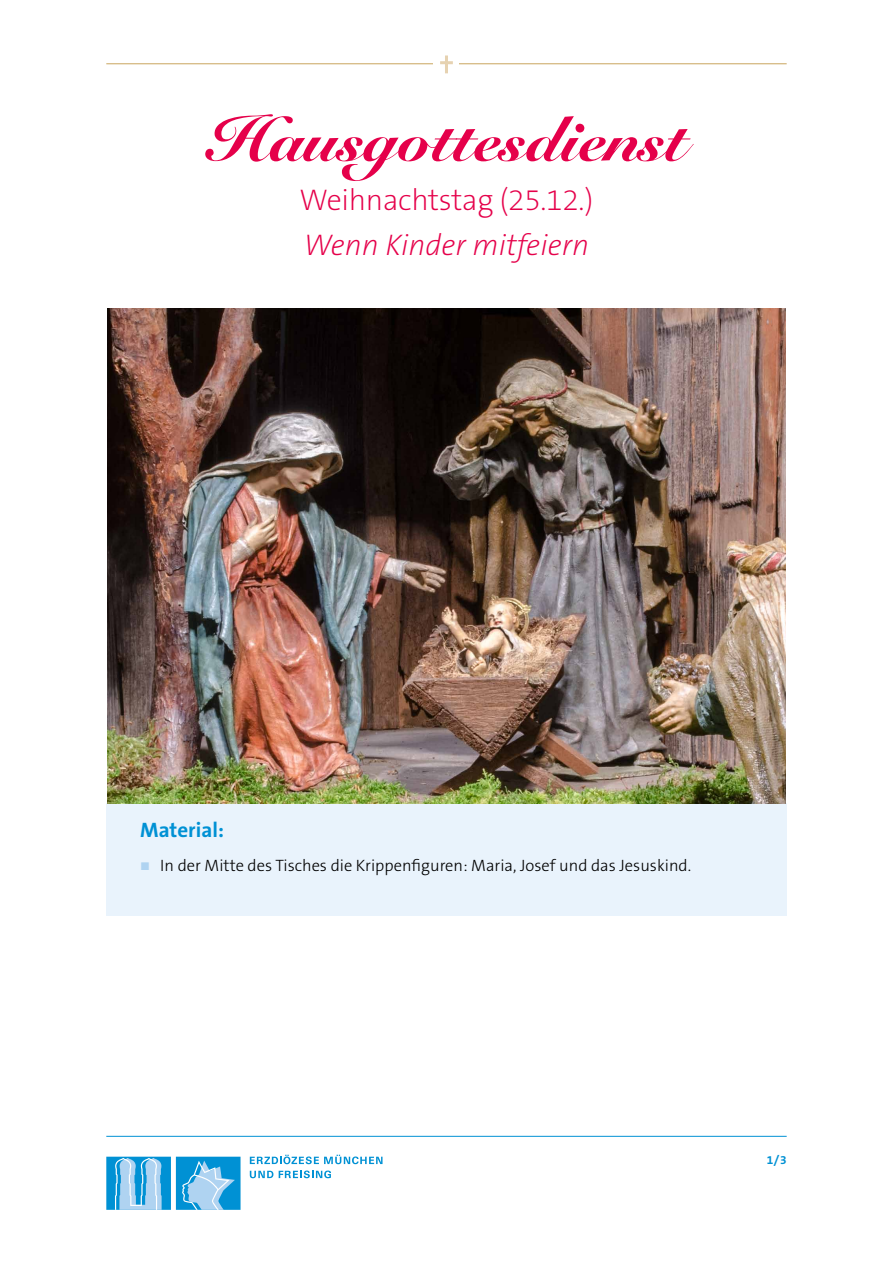
<style>
.page{position:relative;width:893px;height:1263px;background:#fff}
.page>*{position:absolute;margin:0;border:0;box-sizing:border-box;transform-origin:0 0}
.t1{font:900 63px "Snell Roundhand";color:#e5004a}
.t2{font:200 30px "The Sans B W2";letter-spacing:-.01em;color:#e5004a}
.t3{font:italic 200 30px "The Sans B W2";color:#e5004a}
.t4{font:700 21px "The Sans B W7";color:#0091d4}
.t5{font:300 16.5px "The Sans B W3";color:#000}
.t6{font:700 12px "The Sans B W7";color:#0091d4}
.s1{font-family:"Arial";font-weight:400;color:#afd3f1}
</style>
<div class="page">
<hr style="left:106px;top:63px;width:681px;height:1px;background:#caa55e">
<hr style="left:106px;top:1136px;width:681px;height:1px;background:#0091d4">
<svg style="left:250px;top:1155px;width:132px;height:9px"></svg>
<svg style="left:250px;top:1171px;width:23px;height:7px"></svg>
<svg style="left:279px;top:1170px;width:52px;height:8px"></svg>
<div style="left:106px;top:1157px;width:65px;height:53px;background:#0091d4"></div>
<svg style="left:115px;top:1158px;width:47px;height:52px"></svg>
<div style="left:176px;top:1157px;width:65px;height:53px;background:#0091d4"></div>
<svg style="left:182px;top:1160px;width:53px;height:50px"></svg>
<div style="left:433px;top:47px;width:26px;height:40px;background:#fff"></div>
<svg style="left:440px;top:61px;width:13px;height:3px"></svg>
<hr style="left:445px;top:55px;width:3px;height:18px;background:#e6d2b1">
<div style="left:106px;top:804px;width:681px;height:112px;background:#e9f3fc"></div>
<img style="left:107px;top:309px;width:679px;height:495px">
<h1 class="t1" style="left:207px;top:102px;width:481px">Hausgottesdienst</h1>
<h2 class="t2" style="left:300px;top:181px;width:295px">Weihnachtstag (25.12.)</h2>
<h2 class="t3" style="left:304px;top:228px;width:287px">Wenn Kinder mitfeiern</h2>
<p class="t4" style="left:140px;top:817px;width:85px">Material:</p>
<p class="t5" style="left:140px;top:855px;width:552px"><span class="s1">■</span> In der Mitte des Tisches die Krippenfiguren: Maria, Josef und das Jesuskind.</p>
<p class="t6" style="left:767px;top:1152px;width:21px">1/3</p>
</div>
